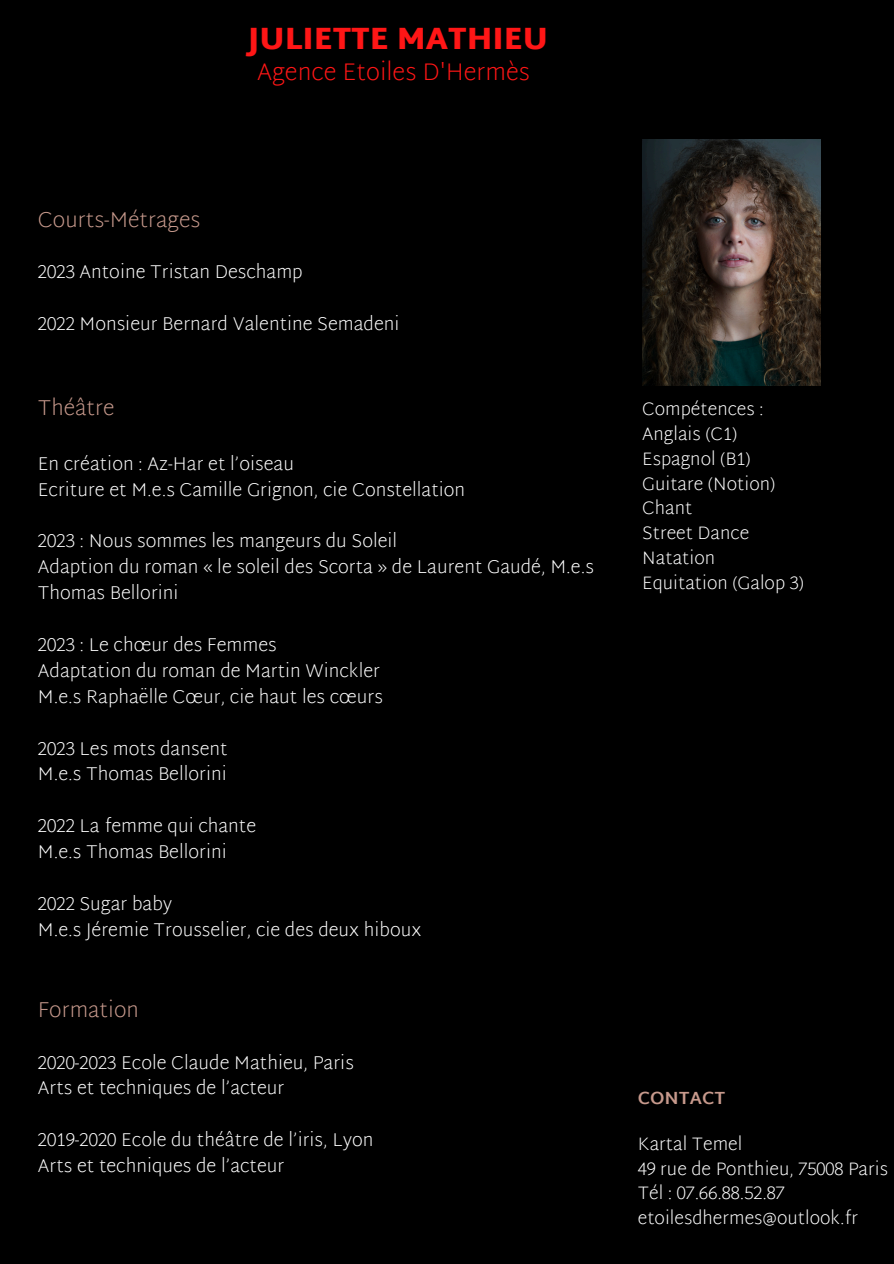
<style>
.page{position:relative;width:894px;height:1264px;background:#fff}
.page>*{position:absolute;margin:0;border:0;box-sizing:border-box;transform-origin:0 0}
.t1{font:900 31.5px "Martel Sans";color:#ff1616}
.t2{font:200 24px "Martel Sans";color:#ff1616}
.t3{font:200 21.45px "Martel Sans";color:#c7998c}
.t4{font:200 18.45px/25.8px "Martel Sans";color:#fff}
.t5{font:200 18px "Martel Sans";color:#fff}
.t6{font:700 18px "Martel Sans";color:#c7998c}
</style>
<div class="page">
<div style="left:0;top:0;width:893px;height:1263px;background:#000"></div>
<img style="left:642px;top:139px;width:177px;height:247px">
<h2 class="t1" style="left:248px;top:20px;width:301px">JULIETTE MATHIEU</h2>
<p class="t2" style="left:257px;top:57px;width:274px">Agence Etoiles D'Hermès</p>
<p class="t3" style="left:38px;top:207px;width:164px">Courts-Métrages</p>
<p class="t4" style="left:38px;top:259px;width:266px">2023 Antoine Tristan Deschamp</p>
<p class="t4" style="left:38px;top:311px;width:363px">2022 Monsieur Bernard Valentine Semadeni</p>
<p class="t3" style="left:38px;top:394px;width:78px">Théâtre</p>
<p class="t4" style="left:38px;top:450px;width:429px">En création : Az-Har et l’oiseau<br>Ecriture et M.e.s Camille Grignon, cie Constellation</p>
<p class="t4" style="left:38px;top:528px;width:557px">2023 : Nous sommes les mangeurs du Soleil<br>Adaption du roman « le soleil des Scorta » de Laurent Gaudé, M.e.s<br>Thomas Bellorini</p>
<p class="t4" style="left:38px;top:631px;width:346px">2023 : Le chœur des Femmes<br>Adaptation du roman de Martin Winckler<br>M.e.s Raphaëlle Cœur, cie haut les cœurs</p>
<p class="t4" style="left:38px;top:735px;width:191px">2023 Les mots dansent<br>M.e.s Thomas Bellorini</p>
<p class="t4" style="left:38px;top:813px;width:220px">2022 La femme qui chante<br>M.e.s Thomas Bellorini</p>
<p class="t4" style="left:38px;top:890px;width:385px">2022 Sugar baby<br>M.e.s Jéremie Trousselier, cie des deux hiboux</p>
<p class="t3" style="left:38px;top:996px;width:102px">Formation</p>
<p class="t4" style="left:38px;top:1049px;width:317px">2020-2023 Ecole Claude Mathieu, Paris<br>Arts et techniques de l’acteur</p>
<p class="t4" style="left:38px;top:1126px;width:337px">2019-2020 Ecole du théâtre de l’iris, Lyon<br>Arts et techniques de l’acteur</p>
<p class="t5" style="left:642px;top:398px;width:123px">Compétences :</p>
<p class="t5" style="left:642px;top:423px;width:97px">Anglais (C1)</p>
<p class="t5" style="left:642px;top:448px;width:110px">Espagnol (B1)</p>
<h4 class="t5" style="left:642px;top:473px;width:134px">Guitare (Notion)</h4>
<p class="t5" style="left:642px;top:497px;width:52px">Chant</p>
<p class="t5" style="left:642px;top:522px;width:108px">Street Dance</p>
<p class="t5" style="left:642px;top:547px;width:74px">Natation</p>
<p class="t5" style="left:642px;top:572px;width:163px">Equitation (Galop 3)</p>
<p class="t6" style="left:637px;top:1086px;width:89px">CONTACT</p>
<p class="t5" style="left:637px;top:1133px;width:106px">Kartal Temel</p>
<p class="t5" style="left:637px;top:1157px;width:252px">49 rue de Ponthieu, 75008 Paris</p>
<p class="t5" style="left:637px;top:1182px;width:149px">Tél : 07.66.88.52.87</p>
<p class="t5" style="left:637px;top:1207px;width:222px">etoilesdhermes@outlook.fr</p>
</div>
